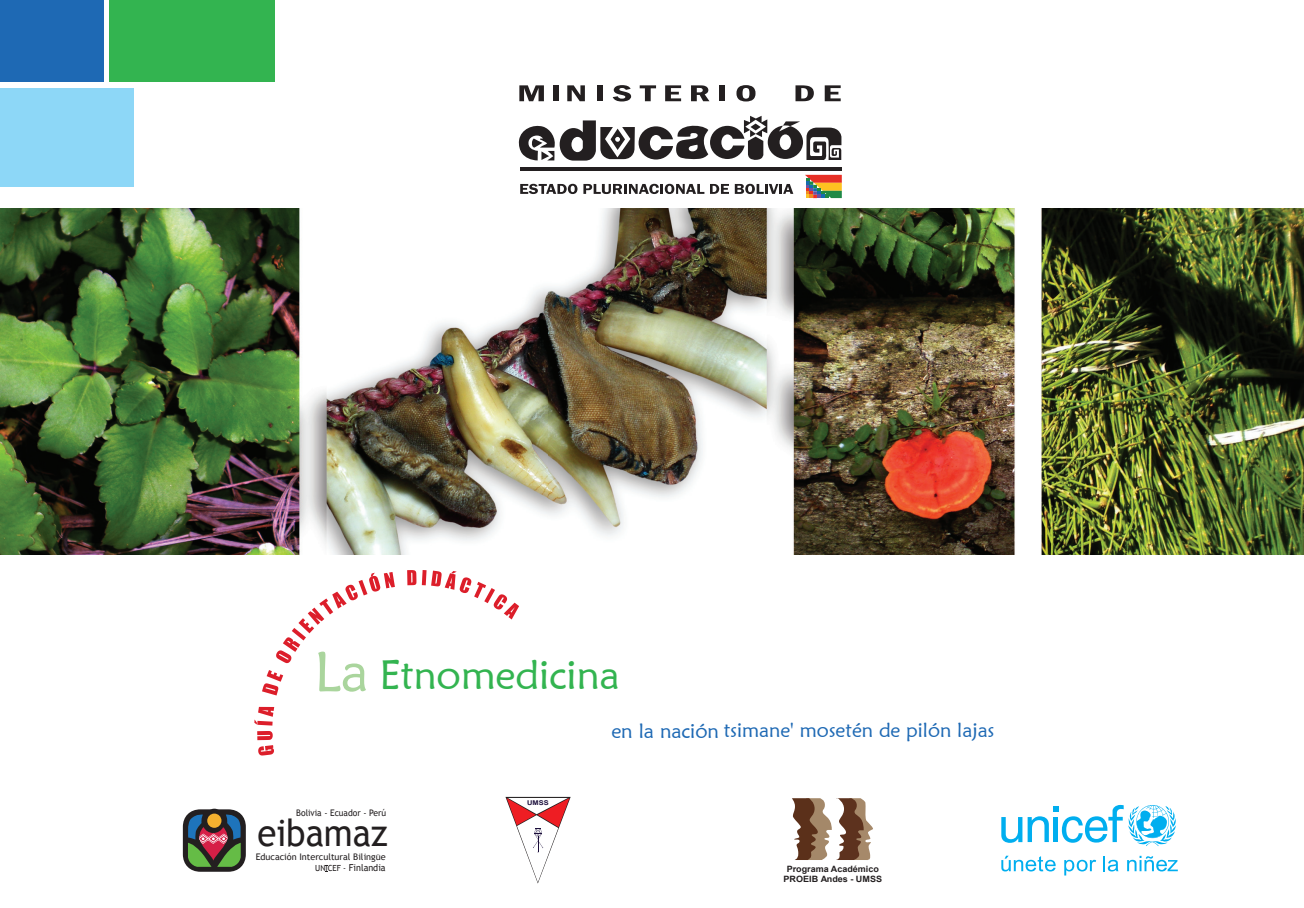
<style>
.page{position:relative;width:1304px;height:908px;background:#fff}
.page>*{position:absolute;margin:0;border:0;box-sizing:border-box;transform-origin:0 0}
.t1{font:56.4px "Maiandra GD";color:#aad59d}
.t2{font:40.6px "Maiandra GD";color:#33b450}
.t3{font:37.4px "Trebuchet MS";color:#231f20;scale:.93 1}
.t4{font:20px "Maiandra GD";color:#1e69b4}
.t5{font:9.6px "Trebuchet MS";color:#231f20;scale:.94 1}
.t6{font:9px "Trebuchet MS";color:#231f20}
.t7{font:9px "Trebuchet MS";color:#231f20;scale:.94 1}
.t8{font:700 8.6px/9.8px "Arial";color:#231f20;text-align:center;scale:1.04 1}
.t9{font:700 6.6px "Arial";color:#1a0d3a;scale:1.13 1}
.s1{font-size:20.4px}
.s2{font-size:8.4px}
</style>
<div class="page">
<div style="left:0;top:88px;width:133px;height:98px;background:#8dd7f7"></div>
<div style="left:0;top:0;width:103px;height:82px;background:#1e69b4"></div>
<div style="left:109px;top:0;width:166px;height:82px;background:#33b450"></div>
<svg style="left:505px;top:796px;width:66px;height:87px"></svg>
<svg style="left:792px;top:798px;width:81px;height:61px"></svg>
<div style="left:183px;top:809px;width:63px;height:62px;background:#231f20;border-radius:18px"></div>
<div style="left:206px;top:808px;width:16px;height:16px;background:#231f20;border-radius:50%"></div>
<svg style="left:187px;top:813px;width:55px;height:53px"></svg>
<svg style="left:1001px;top:817px;width:21px;height:25px"></svg>
<svg style="left:1028px;top:804px;width:148px;height:41px"></svg>
<svg style="left:1001px;top:855px;width:55px;height:16px"></svg>
<svg style="left:1064px;top:859px;width:32px;height:16px"></svg>
<svg style="left:1103px;top:856px;width:15px;height:15px"></svg>
<svg style="left:1127px;top:855px;width:51px;height:16px"></svg>
<img style="left:0;top:208px;width:1304px;height:346px">
<svg style="left:254px;top:570px;width:265px;height:185px"></svg>
<svg style="left:519px;top:85px;width:25px;height:16px"></svg>
<div style="left:553px;top:85px;width:6px;height:16px;background:#231f20"></div>
<svg style="left:567px;top:85px;width:18px;height:16px"></svg>
<div style="left:597px;top:85px;width:5px;height:16px;background:#231f20"></div>
<svg style="left:613px;top:85px;width:18px;height:16px"></svg>
<svg style="left:640px;top:85px;width:16px;height:16px"></svg>
<svg style="left:665px;top:85px;width:16px;height:16px"></svg>
<svg style="left:691px;top:85px;width:18px;height:16px"></svg>
<div style="left:720px;top:85px;width:5px;height:16px;background:#231f20"></div>
<svg style="left:736px;top:85px;width:19px;height:16px"></svg>
<svg style="left:795px;top:85px;width:19px;height:16px"></svg>
<svg style="left:825px;top:85px;width:16px;height:16px"></svg>
<svg style="left:520px;top:184px;width:57px;height:10px"></svg>
<svg style="left:583px;top:184px;width:121px;height:10px"></svg>
<svg style="left:710px;top:184px;width:19px;height:10px"></svg>
<svg style="left:735px;top:184px;width:58px;height:10px"></svg>
<svg style="left:805px;top:175px;width:37px;height:23px"></svg>
<hr style="left:520px;top:167px;width:321px;height:4px;background:#231f20">
<svg style="left:519px;top:116px;width:322px;height:44px"></svg>
<h1 class="t1" style="left:314px;top:636px;width:56px">La</h1>
<h2 class="t2" style="left:379px;top:649px;width:242px">Etnomedicina</h2>
<p class="t4" style="left:611px;top:717px;width:385px"><span class="s1">en la nación</span> tsimane' mosetén de pilón lajas</p>
<p class="t9" style="left:527px;top:797px;width:20px">UMSS</p>
<p class="t7" style="left:296px;top:807px;width:97px">Bolivia - Ecuador - Perú</p>
<h3 class="t3" style="left:257px;top:810px;width:142px">eibamaz</h3>
<p class="t6" style="left:256px;top:851px;width:131px">Educación Intercultural Bilingue</p>
<p class="t5" style="left:315px;top:861px;width:76px"><span class="s2">UNICEF -</span> Finlandia</p>
<p class="t8" style="left:784px;top:864px;width:96px">Programa Académico<br>PROEIB Andes - UMSS</p>
</div>
